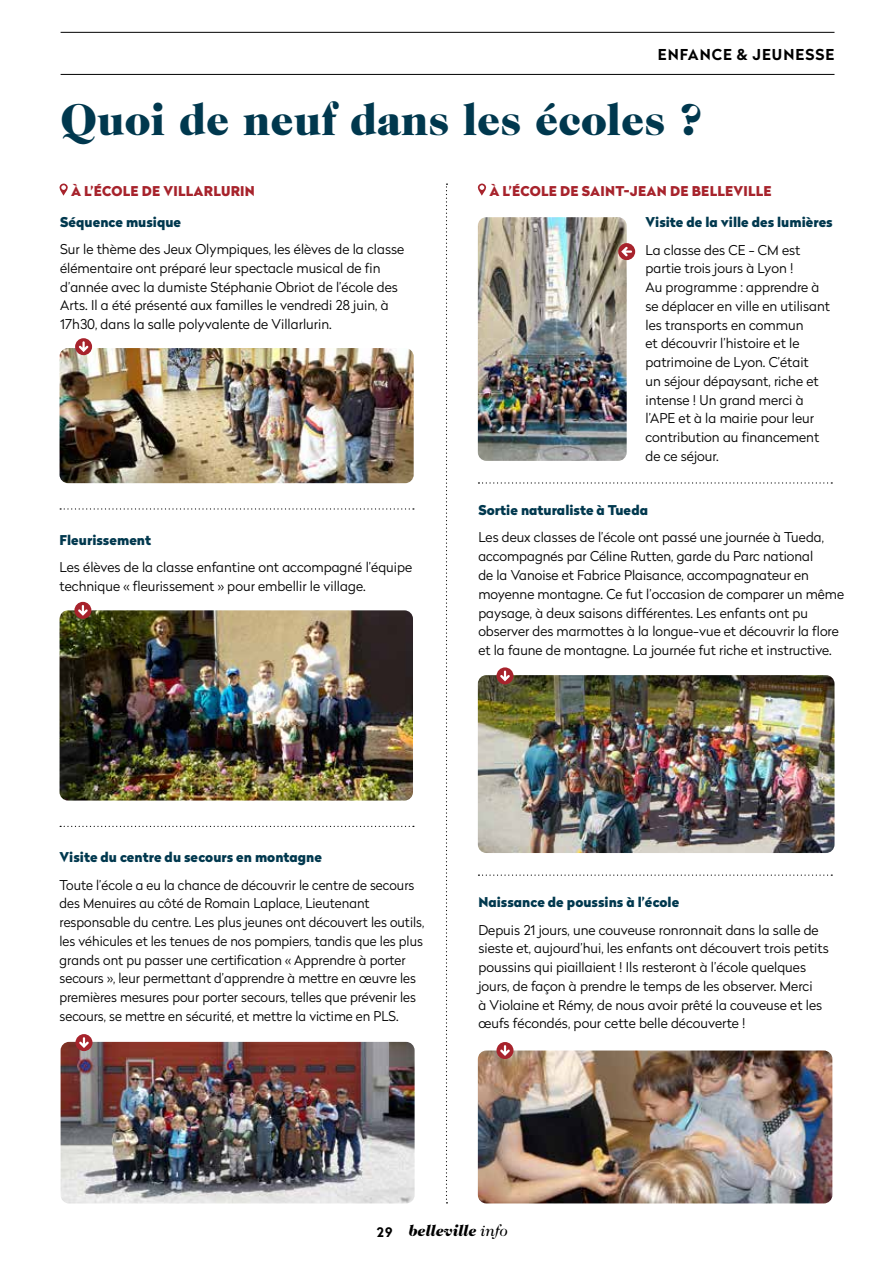
<style>
.page{position:relative;width:893px;height:1263px;background:#fff}
.page>*{position:absolute;margin:0;border:0;box-sizing:border-box;transform-origin:0 0}
.t1{font:900 45px "Caslon 224 Std";color:#00384e}
.t2{font:italic 900 15.75px "Caslon 224 Std";color:#000}
.t3{font:700 15px "Radikal";letter-spacing:.07em;color:#000}
.t4{font:300 13.5px/18.8px "Radikal";color:#000}
.t5{font:900 13.5px "Radikal";color:#00384e}
.t6{font:900 13.5px "Radikal";letter-spacing:.02em;color:#a7232c}
.s1{font-family:"Radikal";font-weight:700;font-style:normal;font-size:13.2px}
.s2{font-weight:400}
</style>
<div class="page">
<hr style="left:61px;top:74px;width:773px;height:1px;background:#000">
<hr style="left:61px;top:32px;width:773px;height:1px;background:#000">
<svg style="left:446px;top:184px;width:1px;height:1019px"></svg>
<svg style="left:478px;top:874px;width:354px;height:2px"></svg>
<svg style="left:478px;top:482px;width:354px;height:2px"></svg>
<svg style="left:60px;top:508px;width:354px;height:2px"></svg>
<svg style="left:60px;top:826px;width:354px;height:1px"></svg>
<svg style="left:60px;top:184px;width:8px;height:12px"></svg>
<svg style="left:478px;top:184px;width:8px;height:12px"></svg>
<img style="left:478px;top:217px;width:149px;height:244px">
<div style="left:618px;top:243px;width:17px;height:17px;background:#a7232c;border-radius:50%"></div>
<svg style="left:621px;top:247px;width:11px;height:9px"></svg>
<img style="left:478px;top:675px;width:356px;height:178px">
<div style="left:496px;top:667px;width:17px;height:17px;background:#a7232c;border-radius:50%"></div>
<svg style="left:500px;top:670px;width:10px;height:11px"></svg>
<img style="left:478px;top:1050px;width:354px;height:153px">
<div style="left:496px;top:1042px;width:17px;height:17px;background:#a7232c;border-radius:50%"></div>
<svg style="left:500px;top:1045px;width:10px;height:11px"></svg>
<img style="left:61px;top:1042px;width:354px;height:161px">
<div style="left:75px;top:1034px;width:17px;height:17px;background:#a7232c;border-radius:50%"></div>
<svg style="left:79px;top:1037px;width:10px;height:11px"></svg>
<img style="left:60px;top:610px;width:353px;height:190px">
<div style="left:74px;top:602px;width:17px;height:17px;background:#a7232c;border-radius:50%"></div>
<svg style="left:78px;top:605px;width:10px;height:11px"></svg>
<img style="left:60px;top:348px;width:354px;height:135px">
<div style="left:75px;top:338px;width:17px;height:17px;background:#a7232c;border-radius:50%"></div>
<svg style="left:79px;top:341px;width:9px;height:11px"></svg>
<p class="t3" style="left:658px;top:43px;width:178px">ENFANCE &amp; JEUNESSE</p>
<h1 class="t1" style="left:61px;top:93px;width:645px">Quoi de neuf dans les écoles ?</h1>
<p class="t6" style="left:71px;top:181px;width:185px">À L’ÉCOLE DE VILLARLURIN</p>
<p class="t6" style="left:489px;top:181px;width:284px">À L’ÉCOLE DE SAINT-JEAN DE BELLEVILLE</p>
<p class="t5" style="left:645px;top:212px;width:189px">Visite de la ville des lumières</p>
<p class="t4" style="left:645px;top:240px;width:186px">La classe des CE - CM est partie trois jours à Lyon !<br>Au programme : apprendre à se déplacer en ville en utilisant les transports en commun<br>et découvrir l’histoire et le patrimoine de Lyon. C’était<br>un séjour dépaysant, riche et intense ! Un grand merci à l’APE et à la mairie pour leur contribution au financement de ce séjour.</p>
<p class="t5" style="left:60px;top:212px;width:123px">Séquence musique</p>
<p class="t4" style="left:60px;top:240px;width:345px">Sur le thème des Jeux Olympiques, les élèves de la classe élémentaire ont préparé leur spectacle musical de fin d’année avec la dumiste Stéphanie Obriot de l’école des Arts. Il a été présenté aux familles le vendredi 28 juin, à 17h30, dans la salle polyvalente de Villarlurin.</p>
<p class="t5" style="left:60px;top:530px;width:93px">Fleurissement</p>
<p class="t4" style="left:60px;top:557px;width:354px">Les élèves de la classe enfantine ont accompagné l’équipe technique « fleurissement » pour embellir le village.</p>
<p class="t5" style="left:478px;top:500px;width:171px">Sortie naturaliste à Tueda</p>
<p class="t4" style="left:478px;top:528px;width:367px">Les deux classes de l’école ont passé une journée à Tueda, accompagnés par Céline Rutten, garde du Parc national<br>de la Vanoise et Fabrice Plaisance, accompagnateur en moyenne montagne. Ce fut l’occasion de comparer un même paysage, à deux saisons différentes. Les enfants ont pu observer des marmottes à la longue-vue et découvrir la flore et la faune de montagne. La journée fut riche et instructive.</p>
<p class="t5" style="left:60px;top:847px;width:264px">Visite du centre du secours en montagne</p>
<p class="t4" style="left:60px;top:875px;width:366px">Toute l’école a eu la chance de découvrir le centre de secours des Menuires au côté de Romain Laplace, Lieutenant responsable du centre. Les plus jeunes ont découvert les outils, les véhicules et les tenues de nos pompiers, tandis que les plus grands ont pu passer une certification « Apprendre à porter secours », leur permettant d’apprendre à mettre en œuvre les premières mesures pour porter secours, telles que prévenir les secours, se mettre en sécurité, et mettre la victime en PLS.</p>
<p class="t5" style="left:478px;top:892px;width:202px">Naissance de poussins à l’école</p>
<p class="t4" style="left:478px;top:920px;width:352px">Depuis 21 jours, une couveuse ronronnait dans la salle de sieste et, aujourd’hui, les enfants ont découvert trois petits poussins qui piaillaient ! Ils resteront à l’école quelques jours, de façon à prendre le temps de les observer. Merci<br>à Violaine et Rémy, de nous avoir prêté la couveuse et les œufs fécondés, pour cette belle découverte !</p>
<p class="t2" style="left:377px;top:1221px;width:133px"><span class="s1">29</span> belleville <span class="s2">info</span></p>
</div>
